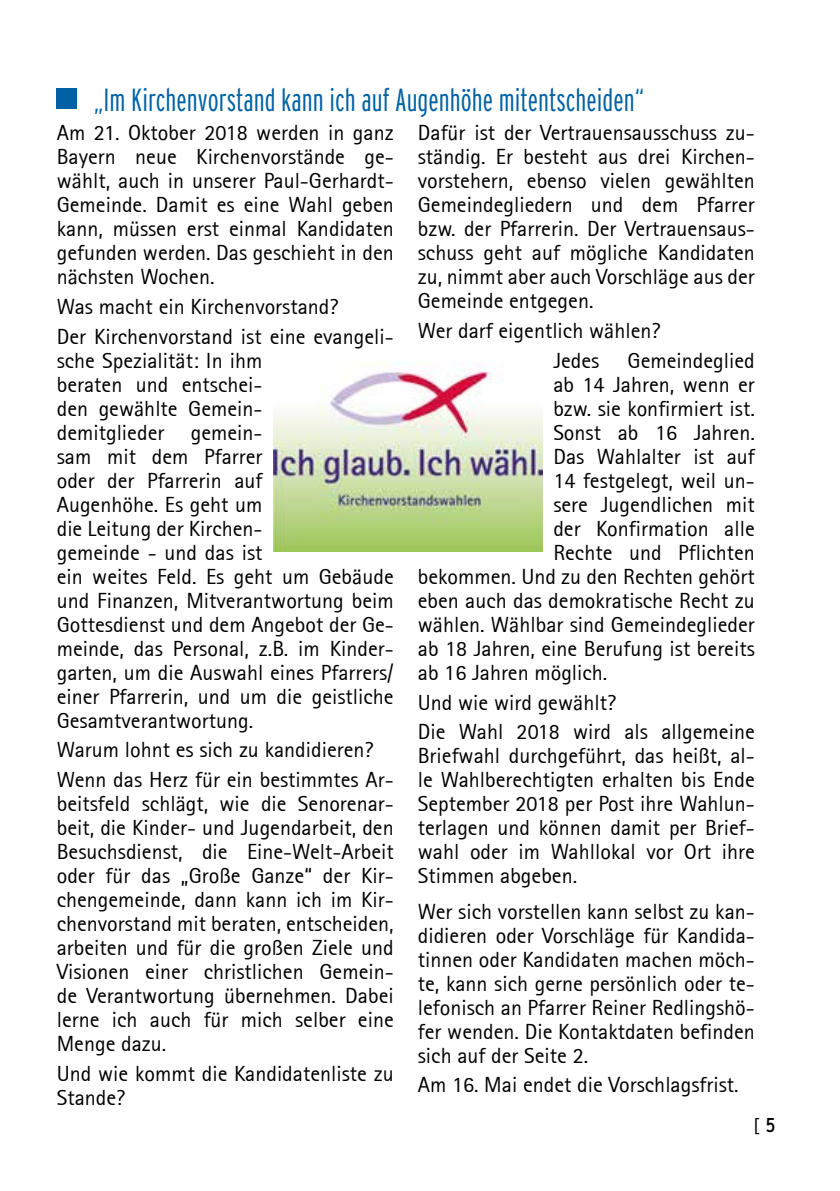
<style>
.page{position:relative;width:840px;height:1191px;background:#fff}
.page>*{position:absolute;margin:0;border:0;box-sizing:border-box;transform-origin:0 0}
.t1{font:300 extra-condensed 32px "Interstate";color:#0062a4}
.t2{font:22px/24px "Rotis Sans Serif 55";color:#000}
.t3{font:300 20px "Interstate";color:#000}
.s1{font-weight:400;font-stretch:condensed}
</style>
<div class="page">
<div style="left:57px;top:88px;width:20px;height:20px;background:#0062a4"></div>
<img style="left:274px;top:361px;width:267px;height:190px">
<h1 class="t1" style="left:94px;top:82px;width:551px">„Im Kirchenvorstand kann ich auf Augenhöhe mitentscheiden“</h1>
<p class="t2" style="left:57px;top:120px;width:338px;text-align:justify">Am 21. Oktober 2018 werden in ganz Bayern neue Kirchenvorstände ge&shy;wählt, auch in unserer Paul-Gerhardt-Gemeinde. Damit es eine Wahl geben kann, müssen erst einmal Kandidaten gefunden werden. Das geschieht in den nächsten Wochen.</p>
<p class="t2" style="left:57px;top:291px;width:338px;line-height:29.6px">Was macht ein Kirchenvorstand?<br>Der Kirchenvorstand ist eine evangeli-</p>
<p class="t2" style="left:57px;top:348px;width:338px">sche Spezialität: In ihm<br>beraten und entschei-<br>den gewählte Gemein-<br>demitglieder gemein-<br>sam mit dem Pfarrer<br>oder der Pfarrerin auf<br>Augenhöhe. Es geht um<br>die Leitung der Kirchen-<br>gemeinde - und das ist<br>ein weites Feld. Es geht um Gebäude und Finanzen, Mitverantwortung beim<br>Gottesdienst und dem Angebot der Ge&shy;meinde, das Personal, z.B. im Kinder&shy;garten, um die Auswahl eines Pfarrers/ einer Pfarrerin, und um die geistliche<br>Gesamtverantwortung.</p>
<p class="t2" style="left:57px;top:735px;width:338px;line-height:29.6px">Warum lohnt es sich zu kandidieren?<br>Wenn das Herz für ein bestimmtes Ar-</p>
<p class="t2" style="left:57px;top:791px;width:338px;text-align:justify">beitsfeld schlägt, wie die Senorenar&shy;beit, die Kinder- und Jugendarbeit, den Besuchsdienst, die Eine-Welt-Arbeit oder für das „Große Ganze“ der Kir&shy;chengemeinde, dann kann ich im Kir&shy;chenvorstand mit beraten, entscheiden, arbeiten und für die großen Ziele und Visionen einer christlichen Gemein&shy;de Verantwortung übernehmen. Dabei lerne ich auch für mich selber eine Menge dazu.</p>
<p class="t2" style="left:57px;top:1061px;width:338px">Und wie kommt die Kandidatenliste zu<br>Stande?</p>
<p class="t2" style="left:417px;top:121px;width:338px;text-align:justify">Dafür ist der Vertrauensausschuss zu&shy;ständig. Er besteht aus drei Kirchen&shy;vorstehern, ebenso vielen gewählten Gemeindegliedern und dem Pfarrer bzw. der Pfarrerin. Der Vertrauensaus&shy;schuss geht auf mögliche Kandidaten zu, nimmt aber auch Vorschläge aus der Gemeinde entgegen.</p>
<p class="t2" style="left:553px;top:315px;width:108px;line-height:29.6px;text-indent:-135px">Wer darf eigentlich wählen?<br>Jedes</p>
<p class="t2" style="left:627px;top:348px;width:129px">Gemeindeglied</p>
<p class="t2" style="left:553px;top:372px;width:203px">ab 14 Jahren, wenn er</p>
<p class="t2" style="left:553px;top:396px;width:203px">bzw. sie konfirmiert ist.</p>
<p class="t2" style="left:553px;top:420px;width:203px">Sonst ab 16 Jahren.</p>
<p class="t2" style="left:553px;top:444px;width:203px">Das Wahlalter ist auf</p>
<p class="t2" style="left:553px;top:468px;width:203px">14 festgelegt, weil un-</p>
<p class="t2" style="left:553px;top:492px;width:203px">sere Jugendlichen mit</p>
<p class="t2" style="left:553px;top:516px;width:203px">der Konfirmation alle</p>
<p class="t2" style="left:553px;top:540px;width:203px">Rechte und Pflichten</p>
<p class="t2" style="left:417px;top:564px;width:338px">bekommen. Und zu den Rechten gehört</p>
<p class="t2" style="left:417px;top:588px;width:338px">eben auch das demokratische Recht zu</p>
<p class="t2" style="left:417px;top:612px;width:338px">wählen. Wählbar sind Gemeindeglieder</p>
<p class="t2" style="left:417px;top:636px;width:338px">ab 18 Jahren, eine Berufung ist bereits</p>
<p class="t2" style="left:417px;top:660px;width:191px">ab 16 Jahren möglich.</p>
<p class="t2" style="left:417px;top:687px;width:338px;line-height:29.6px">Und wie wird gewählt?<br>Die Wahl 2018 wird als allgemeine</p>
<p class="t2" style="left:417px;top:743px;width:338px;text-align:justify">Briefwahl durchgeführt, das heißt, al&shy;le Wahlberechtigten erhalten bis Ende September 2018 per Post ihre Wahlun&shy;terlagen und können damit per Brief&shy;wahl oder im Wahllokal vor Ort ihre Stimmen abgeben.</p>
<p class="t2" style="left:417px;top:899px;width:338px;text-align:justify">Wer sich vorstellen kann selbst zu kan&shy;didieren oder Vorschläge für Kandida&shy;tinnen oder Kandidaten machen möch&shy;te, kann sich gerne persönlich oder te&shy;lefonisch an Pfarrer Reiner Redlingshö&shy;fer wenden. Die Kontaktdaten befinden sich auf der Seite 2.</p>
<p class="t2" style="left:417px;top:1072px;width:322px">Am 16. Mai endet die Vorschlagsfrist.</p>
<p class="t3" style="left:753px;top:1113px;width:23px">[ <span class="s1">5</span></p>
</div>
